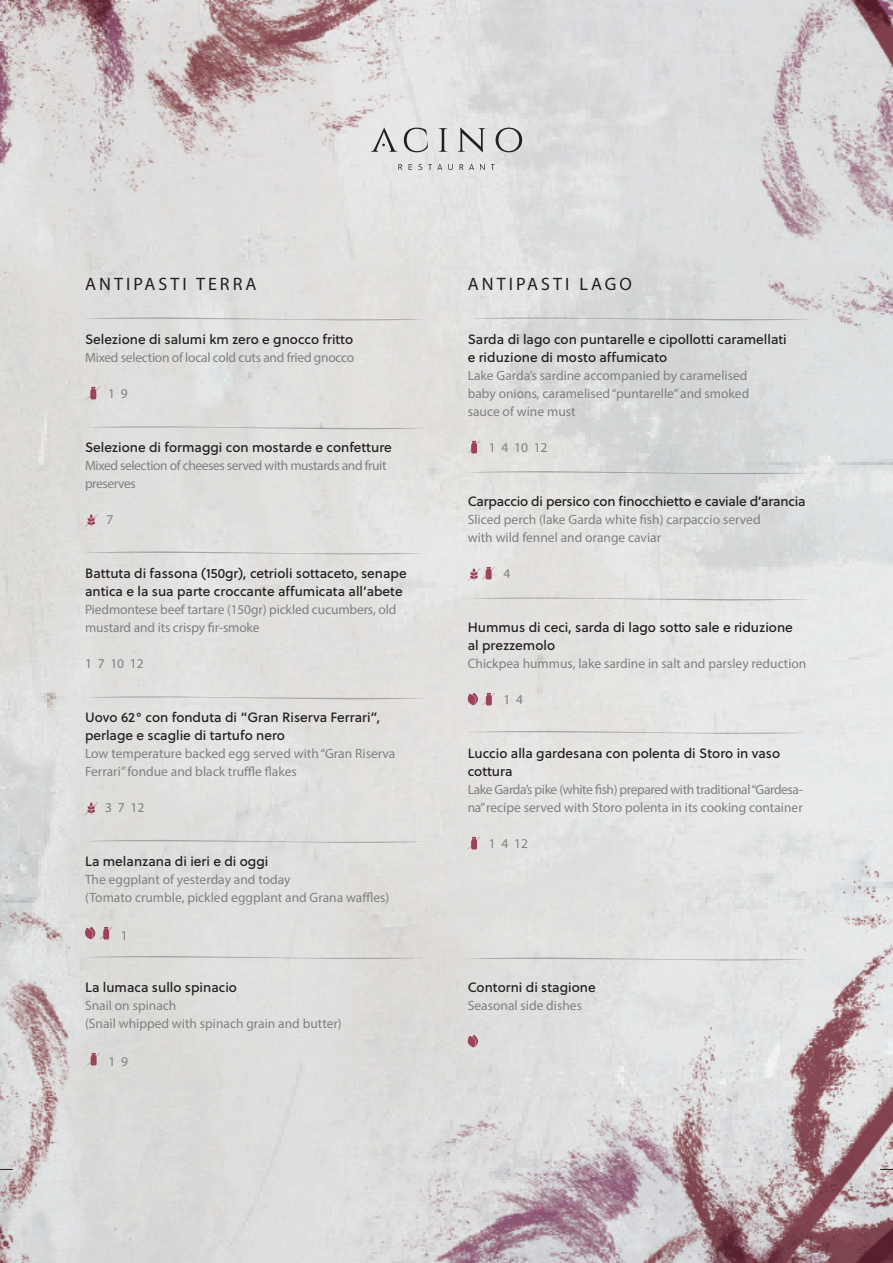
<style>
.page{position:relative;width:893px;height:1263px;background:#fff}
.page>*{position:absolute;margin:0;border:0;box-sizing:border-box;transform-origin:0 0}
.t1{font:18px "Myriad Pro";letter-spacing:.17em;color:#231f20}
.t2{font:13.5px/18px "Myriad Pro";color:#7f8080}
.t3{font:13.5px/18px "Soleil";color:#231f20}
.t4{font:13.5px/18px "Myriad Pro";letter-spacing:-.02em;color:#7f8080}
.t5{font:13.5px/18px "Myriad Pro";letter-spacing:-.03em;color:#7f8080}
</style>
<div class="page">
<img style="left:0;top:0;width:893px;height:1263px">
<svg style="left:87px;top:387px;width:12px;height:12px"></svg>
<svg style="left:85px;top:514px;width:13px;height:13px"></svg>
<svg style="left:85px;top:802px;width:13px;height:13px"></svg>
<svg style="left:84px;top:927px;width:28px;height:12px"></svg>
<svg style="left:85px;top:954px;width:340px;height:5px"></svg>
<svg style="left:87px;top:1053px;width:13px;height:12px"></svg>
<svg style="left:468px;top:441px;width:12px;height:12px"></svg>
<svg style="left:468px;top:567px;width:27px;height:14px"></svg>
<svg style="left:467px;top:693px;width:28px;height:12px"></svg>
<svg style="left:468px;top:837px;width:12px;height:12px"></svg>
<svg style="left:467px;top:1035px;width:11px;height:12px"></svg>
<svg style="left:398px;top:164px;width:4px;height:6px"></svg>
<svg style="left:409px;top:164px;width:3px;height:6px"></svg>
<svg style="left:418px;top:164px;width:4px;height:6px"></svg>
<svg style="left:428px;top:164px;width:14px;height:6px"></svg>
<svg style="left:448px;top:164px;width:5px;height:6px"></svg>
<svg style="left:460px;top:164px;width:14px;height:6px"></svg>
<svg style="left:480px;top:164px;width:5px;height:6px"></svg>
<svg style="left:491px;top:164px;width:4px;height:6px"></svg>
<svg style="left:404px;top:128px;width:24px;height:24px"></svg>
<svg style="left:438px;top:128px;width:9px;height:24px"></svg>
<svg style="left:458px;top:128px;width:28px;height:24px"></svg>
<svg style="left:496px;top:128px;width:26px;height:24px"></svg>
<svg style="left:371px;top:128px;width:26px;height:24px"></svg>
<svg style="left:85px;top:426px;width:340px;height:5px"></svg>
<svg style="left:85px;top:316px;width:340px;height:5px"></svg>
<svg style="left:468px;top:317px;width:340px;height:5px"></svg>
<svg style="left:468px;top:470px;width:340px;height:4px"></svg>
<svg style="left:468px;top:597px;width:340px;height:5px"></svg>
<svg style="left:468px;top:729px;width:340px;height:5px"></svg>
<svg style="left:85px;top:550px;width:340px;height:5px"></svg>
<svg style="left:85px;top:696px;width:340px;height:5px"></svg>
<svg style="left:85px;top:838px;width:340px;height:5px"></svg>
<svg style="left:0;top:1169px;width:13px;height:1px"></svg>
<svg style="left:880px;top:1169px;width:13px;height:1px"></svg>
<svg style="left:468px;top:956px;width:340px;height:5px"></svg>
<p class="t1" style="left:85px;top:273px;width:173px">ANTIPASTI TERRA</p>
<p class="t3" style="left:85px;top:330px;width:270px">Selezione di salumi km zero e gnocco fritto</p>
<p class="t4" style="left:85px;top:348px;width:271px">Mixed selection of local cold cuts and fried gnocco</p>
<p class="t2" style="left:108px;top:384px;width:21px">1 9</p>
<p class="t3" style="left:85px;top:438px;width:308px">Selezione di formaggi con mostarde e confetture</p>
<p class="t5" style="left:85px;top:456px;width:303px">Mixed selection of cheeses served with mustards and fruit preserves</p>
<p class="t2" style="left:106px;top:510px;width:8px">7</p>
<p class="t3" style="left:85px;top:564px;width:323px">Battuta di fassona (150gr), cetrioli sottaceto, senape antica e la sua parte croccante affumicata all’abete</p>
<p class="t2" style="left:85px;top:600px;width:313px">Piedmontese beef tartare (150gr) pickled cucumbers, old mustard and its crispy fir-smoke</p>
<p class="t2" style="left:85px;top:654px;width:60px">1 7 10 12</p>
<p class="t3" style="left:85px;top:708px;width:297px">Uovo 62° con fonduta di “Gran Riserva Ferrari”, perlage e scaglie di tartufo nero</p>
<p class="t2" style="left:85px;top:744px;width:312px">Low temperature backed egg served with “Gran Riserva<br>Ferrari” fondue and black truffle flakes</p>
<p class="t2" style="left:105px;top:798px;width:41px">3 7 12</p>
<p class="t3" style="left:85px;top:852px;width:185px">La melanzana di ieri e di oggi</p>
<p class="t2" style="left:85px;top:870px;width:207px">The eggplant of yesterday and today</p>
<p class="t2" style="left:85px;top:888px;width:306px">(Tomato crumble, pickled eggplant and Grana waffles)</p>
<p class="t2" style="left:121px;top:926px;width:8px">1</p>
<p class="t3" style="left:85px;top:978px;width:153px">La lumaca sullo spinacio</p>
<p class="t2" style="left:85px;top:996px;width:93px">Snail on spinach</p>
<p class="t2" style="left:85px;top:1014px;width:258px">(Snail whipped with spinach grain and butter)</p>
<p class="t2" style="left:108px;top:1052px;width:21px">1 9</p>
<p class="t1" style="left:468px;top:273px;width:166px">ANTIPASTI LAGO</p>
<p class="t3" style="left:468px;top:330px;width:321px">Sarda di lago con puntarelle e cipollotti caramellati</p>
<p class="t3" style="left:468px;top:348px;width:201px">e riduzione di mosto affumicato</p>
<p class="t2" style="left:468px;top:366px;width:283px">Lake Garda’s sardine accompanied by caramelised baby onions, caramelised “puntarelle” and smoked sauce of wine must</p>
<p class="t2" style="left:489px;top:438px;width:60px">1 4 10 12</p>
<p class="t3" style="left:468px;top:492px;width:339px">Carpaccio di persico con finocchietto e caviale d’arancia</p>
<p class="t2" style="left:468px;top:510px;width:294px">Sliced perch (lake Garda white fish) carpaccio served</p>
<p class="t2" style="left:468px;top:528px;width:195px">with wild fennel and orange caviar</p>
<p class="t2" style="left:503px;top:564px;width:8px">4</p>
<p class="t3" style="left:468px;top:618px;width:327px">Hummus di ceci, sarda di lago sotto sale e riduzione al prezzemolo</p>
<p class="t2" style="left:468px;top:654px;width:340px">Chickpea hummus, lake sardine in salt and parsley reduction</p>
<p class="t2" style="left:504px;top:690px;width:21px">1 4</p>
<p class="t3" style="left:468px;top:744px;width:314px">Luccio alla gardesana con polenta di Storo in vaso cottura</p>
<p class="t4" style="left:468px;top:780px;width:337px">Lake Garda’s pike (white fish) prepared with traditional “Gardesa&shy;na” recipe served with Storo polenta in its cooking container</p>
<p class="t2" style="left:489px;top:834px;width:41px">1 4 12</p>
<p class="t3" style="left:468px;top:978px;width:129px">Contorni di stagione</p>
<p class="t2" style="left:468px;top:996px;width:116px">Seasonal side dishes</p>
</div>
